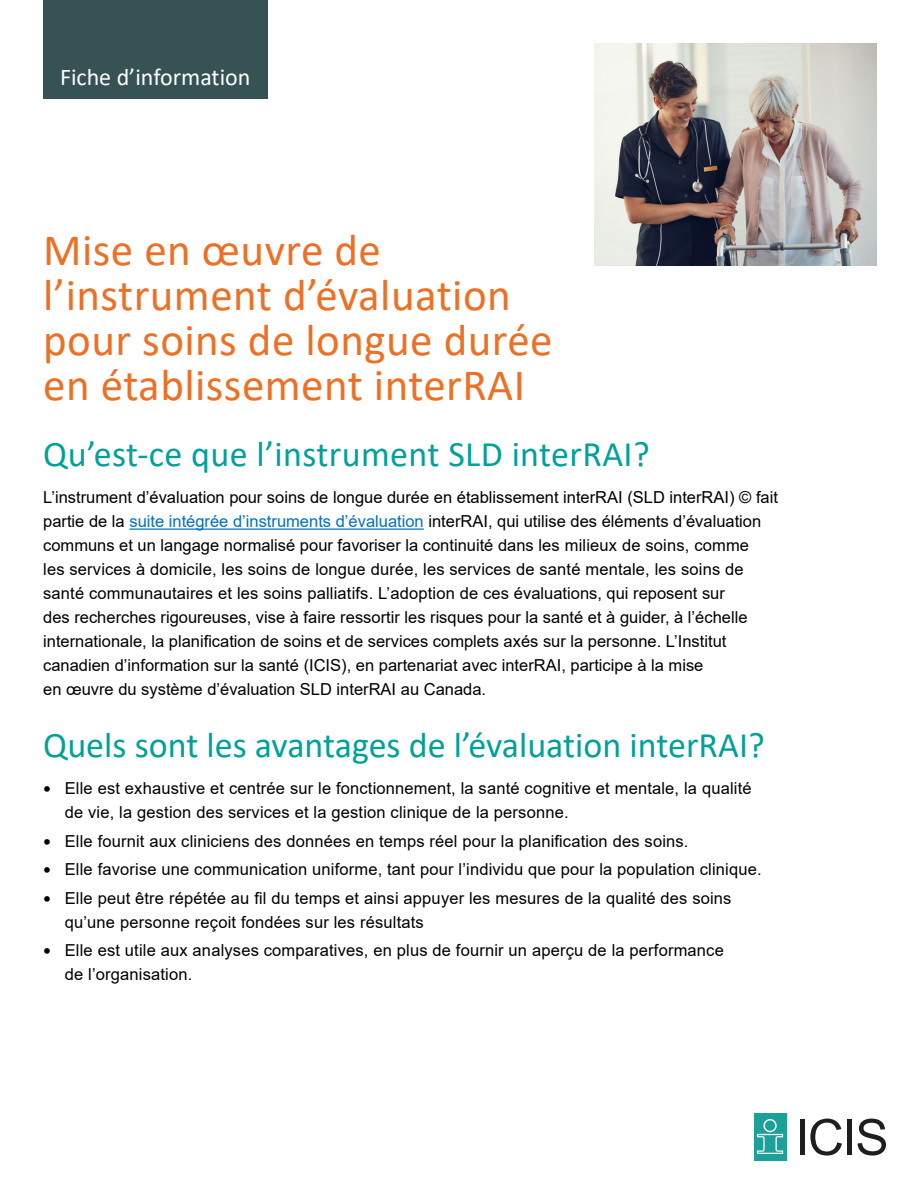
<style>
.page{position:relative;width:918px;height:1188px;background:#fff}
.page>*{position:absolute;margin:0;border:0;box-sizing:border-box;transform-origin:0 0}
.t1{font:45px/45px "Calibri";letter-spacing:.01em;color:#ed7024}
.t2{font:36px "Calibri";color:#00a199}
.product_type{font:24px "Calibri";color:#fff}
.body{font:16.5px/24px "Arial";letter-spacing:.01em;color:#000}
.s1{color:#0070c0}
.s2{font-size:22.5px}
</style>
<div class="page">
<div style="left:43px;top:0;width:224px;height:98px;background:#365254"></div>
<img style="left:594px;top:43px;width:283px;height:222px">
<hr style="left:129px;top:529px;width:295px;height:1px;background:#0070c0">
<div style="left:754px;top:1114px;width:32px;height:47px;background:#1ca199"></div>
<svg style="left:757px;top:1119px;width:26px;height:35px"></svg>
<div style="left:800px;top:1119px;width:5px;height:36px;background:#201d1e"></div>
<svg style="left:810px;top:1119px;width:32px;height:37px"></svg>
<div style="left:847px;top:1119px;width:5px;height:36px;background:#201d1e"></div>
<svg style="left:858px;top:1119px;width:28px;height:37px"></svg>
<p class="product_type" style="left:60px;top:61px;width:192px">Fiche d’information</p>
<h1 class="t1" style="left:43px;top:226px;width:511px">Mise en œuvre de l’instrument d’évaluation pour soins de longue durée en établissement interRAI</h1>
<h2 class="t2" style="left:43px;top:429px;width:608px">Qu’est‑ce que l’instrument SLD interRAI?</h2>
<p class="body" style="left:43px;top:485px;width:736px">L’instrument d’évaluation pour soins de longue durée en établissement interRAI (SLD interRAI) © fait partie de la <span class="s1">suite intégrée d’instruments d’évaluation</span> interRAI, qui utilise des éléments d’évaluation communs et un langage normalisé pour favoriser la continuité dans les milieux de soins, comme<br>les services à domicile, les soins de longue durée, les services de santé mentale, les soins de santé communautaires et les soins palliatifs. L’adoption de ces évaluations, qui reposent sur<br>des recherches rigoureuses, vise à faire ressortir les risques pour la santé et à guider, à l’échelle internationale, la planification de soins et de services complets axés sur la personne. L’Institut canadien d’information sur la santé (ICIS), en partenariat avec interRAI, participe à la mise<br>en œuvre du système d’évaluation SLD interRAI au Canada.</p>
<h2 class="t2" style="left:43px;top:720px;width:723px">Quels sont les avantages de l’évaluation interRAI?</h2>
<p class="body" style="left:65px;top:776px;width:688px;text-indent:-22px"><span class="s2">•</span> Elle est exhaustive et centrée sur le fonctionnement, la santé cognitive et mentale, la qualité de vie, la gestion des services et la gestion clinique de la personne.</p>
<p class="body" style="left:43px;top:829px;width:647px"><span class="s2">•</span> Elle fournit aux cliniciens des données en temps réel pour la planification des soins.</p>
<p class="body" style="left:43px;top:857px;width:720px"><span class="s2">•</span> Elle favorise une communication uniforme, tant pour l’individu que pour la population clinique.</p>
<p class="body" style="left:65px;top:886px;width:668px;text-indent:-22px"><span class="s2">•</span> Elle peut être répétée au fil du temps et ainsi appuyer les mesures de la qualité des soins qu’une personne reçoit fondées sur les résultats</p>
<p class="body" style="left:65px;top:938px;width:661px;text-indent:-22px"><span class="s2">•</span> Elle est utile aux analyses comparatives, en plus de fournir un aperçu de la performance de l’organisation.</p>
</div>
